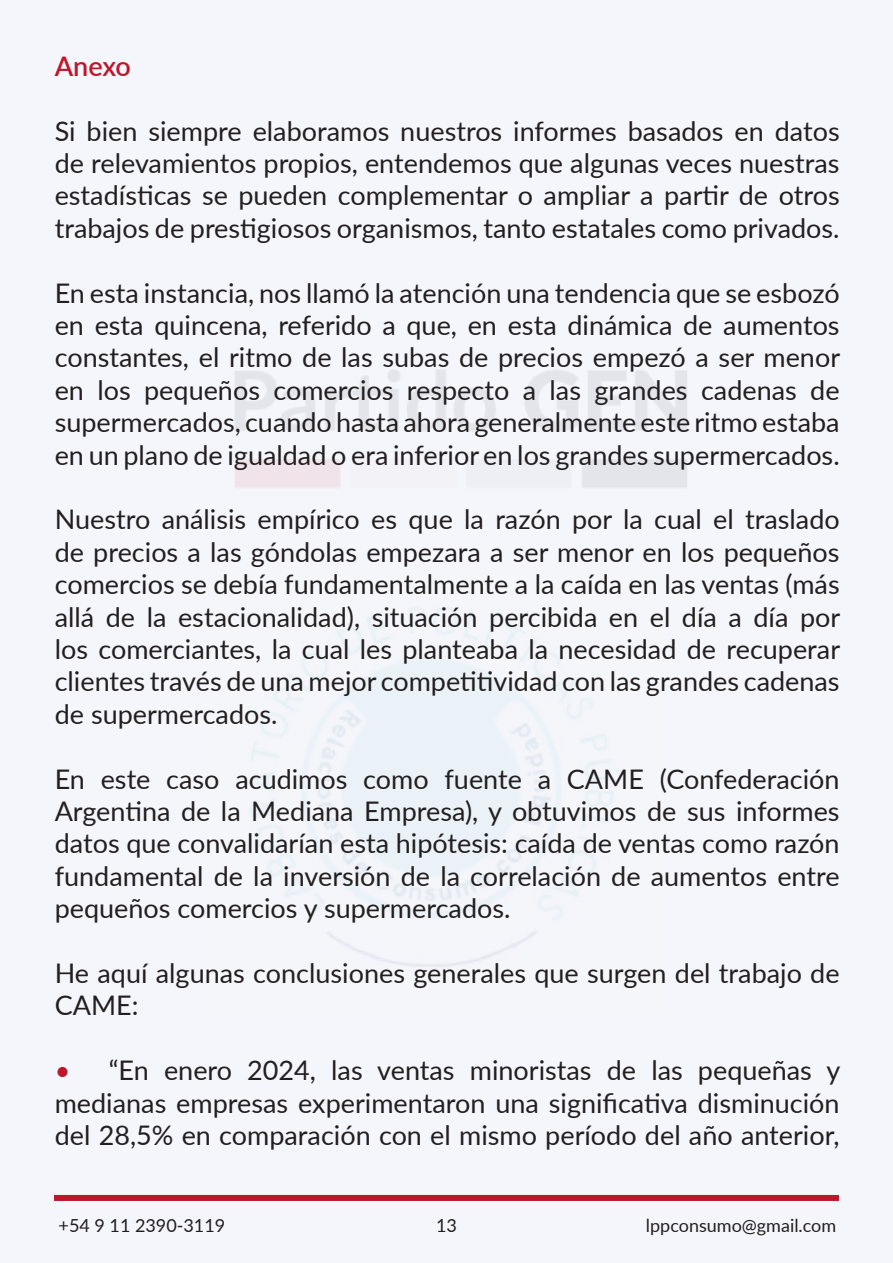
<style>
.page{position:relative;width:893px;height:1263px;background:#f5f6fb}
.page>*{position:absolute;margin:0;border:0;box-sizing:border-box;transform-origin:0 0}
.t1{font:27px/32.4px "Lato";color:#231f20;text-align:justify}
.Estilo_de_párrafo_1{font:600 27px "Lato";letter-spacing:-.005em;color:#bd172a}
.t2{font:18px "Lato";color:#231f20}
.s1{color:#bd172a}
</style>
<div class="page">
<div style="left:54px;top:1195px;width:785px;height:6px;background:#bd172a"></div>
<p class="Estilo_de_párrafo_1" style="left:55px;top:46px;width:78px">Anexo</p>
<p class="t1" style="left:55px;top:113px;width:786px">Si bien siempre elaboramos nuestros informes basados en datos de relevamientos propios, entendemos que algunas veces nuestras estadísticas se pueden complementar o ampliar a partir de otros trabajos de prestigiosos organismos, tanto estatales como privados.</p>
<p class="t1" style="left:55px;top:275px;width:787px">En esta instancia, nos llamó la atención una tendencia que se esbozó en esta quincena, referido a que, en esta dinámica de aumentos constantes, el ritmo de las subas de precios empezó a ser menor en los pequeños comercios respecto a las grandes cadenas de supermercados, cuando hasta ahora generalmente este ritmo estaba en un plano de igualdad o era inferior en los grandes supermercados.</p>
<p class="t1" style="left:55px;top:502px;width:787px">Nuestro análisis empírico es que la razón por la cual el traslado de precios a las góndolas empezara a ser menor en los pequeños comercios se debía fundamentalmente a la caída en las ventas (más allá de la estacionalidad), situación percibida en el día a día por los comerciantes, la cual les planteaba la necesidad de recuperar clientes través de una mejor competitividad con las grandes cadenas de supermercados.</p>
<p class="t1" style="left:55px;top:761px;width:786px">En este caso acudimos como fuente a CAME (Confederación Argentina de la Mediana Empresa), y obtuvimos de sus informes datos que convalidarían esta hipótesis: caída de ventas como razón fundamental de la inversión de la correlación de aumentos entre pequeños comercios y supermercados.</p>
<p class="t1" style="left:55px;top:956px;width:786px">He aquí algunas conclusiones generales que surgen del trabajo de<br>CAME:</p>
<p class="t1" style="left:55px;top:1053px;width:787px"><span class="s1">•</span> “En enero 2024, las ventas minoristas de las pequeñas y medianas empresas experimentaron una significativa disminución del 28,5% en comparación con el mismo período del año anterior,</p>
<p class="t2" style="left:59px;top:1212px;width:168px">+54 9 11 2390-3119</p>
<p class="t2" style="left:436px;top:1212px;width:22px">13</p>
<p class="t2" style="left:646px;top:1212px;width:192px">lppconsumo@gmail.com</p>
</div>
